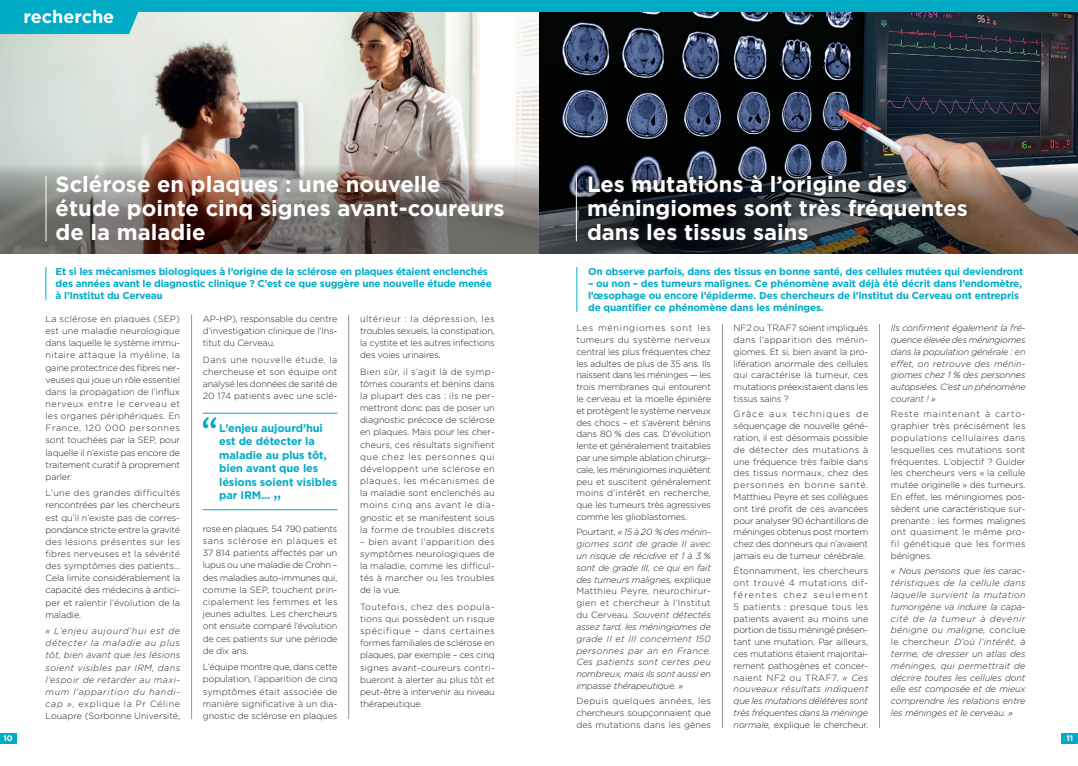
<style>
.page{position:relative;width:1078px;height:766px;background:#fff}
.page>*{position:absolute;margin:0;border:0;box-sizing:border-box;transform-origin:0 0}
.t1{font:700 22px/24px "Gotham";color:#fff}
.t2{font:700 18px "Gotham";color:#fff}
.Gotham-lg-txt{font:700 11px/13.3px "Gotham";letter-spacing:-.01em;color:#00abc6}
.t3{font:700 10px/12px "Gotham";letter-spacing:-.015em;color:#00abc6}
.Gotham-lg-txt-2{font:300 9px/11.8px "Gotham";letter-spacing:-.015em;color:#231f20;text-align:justify}
.Gotham-lg-txt-3{font:italic 300 9px/11.8px "Gotham";letter-spacing:-.015em;color:#231f20;text-align:justify}
.t4{font:700 8px "Gotham";color:#fff}
.s1{font-style:normal}
.s2{font-style:italic}
</style>
<div class="page">
<img style="left:539px;top:11px;width:538px;height:50px">
<svg style="left:0;top:11px;width:539px;height:50px;background:#d1d2cb"></svg>
<img style="left:0;top:61px;width:539px;height:193px">
<img style="left:539px;top:61px;width:538px;height:193px">
<hr style="left:576px;top:267px;width:1px;height:44px;background:#00abc6">
<hr style="left:722px;top:324px;width:1px;height:404px;background:#939598">
<hr style="left:879px;top:324px;width:1px;height:404px;background:#939598">
<hr style="left:45px;top:267px;width:1px;height:32px;background:#00abc6">
<hr style="left:45px;top:176px;width:1px;height:65px;background:#fff">
<hr style="left:191px;top:314px;width:1px;height:404px;background:#939598">
<hr style="left:348px;top:314px;width:1px;height:404px;background:#939598">
<svg style="left:203px;top:417px;width:13px;height:11px"></svg>
<svg style="left:274px;top:495px;width:6px;height:5px"></svg>
<hr style="left:203px;top:413px;width:134px;height:1px;background:#00abc6">
<hr style="left:203px;top:509px;width:134px;height:1px;background:#00abc6">
<hr style="left:575px;top:174px;width:1px;height:67px;background:#fff">
<div style="left:583px;top:170px;width:388px;height:75px;background:#231f20;opacity:.75"></div>
<div style="left:0;top:0;width:143px;height:34px;background:#00abc6"></div>
<div style="left:62px;top:0;width:477px;height:11px;background:#00abc6"></div>
<div style="left:539px;top:0;width:538px;height:11px;background:#00abc6"></div>
<div style="left:1061px;top:732px;width:16px;height:11px;background:#00abc6"></div>
<div style="left:0;top:732px;width:16px;height:11px;background:#00abc6"></div>
<p class="t2" style="left:24px;top:5px;width:92px">recherche</p>
<p class="t1" style="left:56px;top:172px;width:450px">Sclérose en plaques : une nouvelle étude pointe cinq signes avant-coureurs de la maladie</p>
<p class="t3" style="left:56px;top:265px;width:438px">Et si les mécanismes biologiques à l’origine de la sclérose en plaques étaient enclenchés des années avant le diagnostic clinique ? C’est ce que suggère une nouvelle étude menée à l’Institut du Cerveau</p>
<p class="Gotham-lg-txt-2" style="left:45px;top:312px;width:136px;line-height:12.1px">La sclérose en plaques (SEP) est une maladie neurologique dans laquelle le système immu&shy;nitaire attaque la myéline, la gaine protectrice des fibres ner&shy;veuses qui joue un rôle essentiel dans la propagation de l’influx nerveux entre le cerveau et les organes périphériques. En France, 120 000 personnes sont touchées par la SEP, pour laquelle il n’existe pas encore de traitement curatif à proprement parler.</p>
<p class="Gotham-lg-txt-2" style="left:45px;top:486px;width:136px;line-height:12.1px">L’une des grandes difficultés rencontrées par les chercheurs est qu’il n’existe pas de corres&shy;pondance stricte entre la gravité des lésions présentes sur les fibres nerveuses et la sévérité des symptômes des patients… Cela limite considérablement la capacité des médecins à antici&shy;per et ralentir l’évolution de la maladie.</p>
<p class="Gotham-lg-txt-3" style="left:45px;top:624px;width:136px;line-height:12.1px">« L’enjeu aujourd’hui est de détecter la maladie au plus tôt, bien avant que les lésions soient visibles par IRM, dans l’espoir de retarder au maxi&shy;mum l’apparition du handi&shy;cap »<span class="s1">, explique la Pr Céline Louapre (Sorbonne Université,</span></p>
<p class="Gotham-lg-txt-2" style="left:203px;top:312px;width:136px;line-height:12.2px">AP-HP), responsable du centre d’investigation clinique de l’Ins&shy;titut du Cerveau.</p>
<p class="Gotham-lg-txt-2" style="left:203px;top:353px;width:136px;line-height:12.2px">Dans une nouvelle étude, la chercheuse et son équipe ont analysé les données de santé de 20 174 patients avec une sclé-</p>
<p class="Gotham-lg-txt" style="left:219px;top:421px;width:120px">L’enjeu aujourd’hui est de détecter la maladie au plus tôt, bien avant que les lésions soient visibles par IRM…</p>
<p class="Gotham-lg-txt-2" style="left:203px;top:522px;width:136px;line-height:12.2px">rose en plaques, 54 790 patients sans sclérose en plaques et 37 814 patients affectés par un lupus ou une maladie de Crohn – des maladies auto-immunes qui, comme la SEP, touchent prin&shy;cipalement les femmes et les jeunes adultes. Les chercheurs ont ensuite comparé l’évolution de ces patients sur une période de dix ans.</p>
<p class="Gotham-lg-txt-2" style="left:203px;top:660px;width:136px;line-height:12.2px">L’équipe montre que, dans cette population, l’apparition de cinq symptômes était associée de manière significative à un dia&shy;gnostic de sclérose en plaques</p>
<p class="Gotham-lg-txt-2" style="left:360px;top:312px;width:136px;line-height:12.1px">ultérieur : la dépression, les troubles sexuels, la constipation, la cystite et les autres infections des voies urinaires.</p>
<p class="Gotham-lg-txt-2" style="left:360px;top:365px;width:136px;line-height:12.1px">Bien sûr, il s’agit là de symp&shy;tômes courants et bénins dans la plupart des cas : ils ne per&shy;mettront donc pas de poser un diagnostic précoce de sclérose en plaques. Mais pour les cher&shy;cheurs, ces résultats signifient que chez les personnes qui développent une sclérose en plaques, les mécanismes de la maladie sont enclenchés au moins cinq ans avant le dia&shy;gnostic et se manifestent sous la forme de troubles discrets</p>
<p class="Gotham-lg-txt-2" style="left:360px;top:535px;width:136px;line-height:12.1px">– bien avant l’apparition des symptômes neurologiques de la maladie, comme les difficul&shy;tés à marcher ou les troubles de la vue.</p>
<p class="Gotham-lg-txt-2" style="left:360px;top:600px;width:136px;line-height:12.1px">Toutefois, chez des popula&shy;tions qui possèdent un risque spécifique – dans certaines formes familiales de sclérose en plaques, par exemple – ces cinq signes avant-coureurs contri&shy;bueront à alerter au plus tôt et peut-être à intervenir au niveau thérapeutique.</p>
<p class="t1" style="left:587px;top:172px;width:382px">Les mutations à l’origine des méningiomes sont très fréquentes dans les tissus sains</p>
<p class="t3" style="left:588px;top:265px;width:436px">On observe parfois, dans des tissus en bonne santé, des cellules mutées qui deviendront</p>
<p class="t3" style="left:588px;top:277px;width:435px">– ou non – des tumeurs malignes. Ce phénomène avait déjà été décrit dans l’endomètre, l’œsophage ou encore l’épiderme. Des chercheurs de l’Institut du Cerveau ont entrepris de quantifier ce phénomène dans les méninges.</p>
<p class="Gotham-lg-txt-2" style="left:576px;top:321px;width:136px">Les méningiomes sont les tumeurs du système nerveux central les plus fréquentes chez les adultes de plus de 35 ans. Ils naissent dans les méninges — les trois membranes qui entourent le cerveau et la moelle épinière et protègent le système nerveux des chocs – et s’avèrent bénins dans 80 % des cas. D’évolution lente et généralement traitables par une simple ablation chirurgi&shy;cale, les méningiomes inquiètent peu et suscitent généralement moins d’intérêt en recherche, que les tumeurs très agressives comme les glioblastomes.</p>
<p class="Gotham-lg-txt-3" style="left:576px;top:526px;width:136px"><span class="s1">Pourtant,</span> « 15 à 20 % des ménin&shy;giomes sont de grade II avec un risque de récidive et 1 à 3 % sont de grade III, ce qui en fait des tumeurs malignes, <span class="s1">explique Matthieu Peyre, neurochirur&shy;gien et chercheur à l’Institut du Cerveau.</span> Souvent détectés assez tard, les méningiomes de grade II et III concernent 150 personnes par an en France.<br>Ces patients sont certes peu nombreux, mais ils sont aussi en impasse thérapeutique. »</p>
<p class="Gotham-lg-txt-2" style="left:576px;top:694px;width:136px">Depuis quelques années, les chercheurs soupçonnaient que des mutations dans les gènes</p>
<p class="Gotham-lg-txt-2" style="left:733px;top:321px;width:136px">NF2 ou TRAF7 soient impliqués dans l’apparition des ménin&shy;giomes. Et si, bien avant la pro&shy;lifération anormale des cellules qui caractérise la tumeur, ces mutations préexistaient dans les tissus sains ?</p>
<p class="Gotham-lg-txt-2" style="left:733px;top:408px;width:136px">Grâce aux techniques de séquençage de nouvelle géné&shy;ration, il est désormais possible de détecter des mutations à une fréquence très faible dans des tissus normaux, chez des personnes en bonne santé.<br>Matthieu Peyre et ses collègues ont tiré profit de ces avancées pour analyser 90 échantillons de méninges obtenus post mortem chez des donneurs qui n’avaient jamais eu de tumeur cérébrale.</p>
<p class="Gotham-lg-txt-2" style="left:733px;top:565px;width:136px">Étonnamment, les chercheurs ont trouvé 4 mutations dif&shy;férentes chez seulement 5 patients : presque tous les patients avaient au moins une portion de tissu méningé présen&shy;tant une mutation. Par ailleurs, ces mutations étaient majoritai&shy;rement pathogènes et concer&shy;naient NF2 ou TRAF7. <span class="s2">« Ces nouveaux résultats indiquent que les mutations délétères sont très fréquentes dans la méninge normale,</span> explique le chercheur.</p>
<p class="Gotham-lg-txt-3" style="left:890px;top:321px;width:136px">Ils confirment également la fré&shy;quence élevée des méningiomes dans la population générale : en effet, on retrouve des ménin&shy;giomes chez 1 % des personnes autopsiées. C’est un phénomène courant ! »</p>
<p class="Gotham-lg-txt-2" style="left:890px;top:408px;width:136px">Reste maintenant à carto&shy;graphier très précisément les populations cellulaires dans lesquelles ces mutations sont fréquentes. L’objectif ? Guider les chercheurs vers « la cellule mutée originelle » des tumeurs.<br>En effet, les méningiomes pos&shy;sèdent une caractéristique sur&shy;prenante : les formes malignes ont quasiment le même pro&shy;fil génétique que les formes bénignes.</p>
<p class="Gotham-lg-txt-3" style="left:890px;top:565px;width:136px">« Nous pensons que les carac&shy;téristiques de la cellule dans laquelle survient la mutation tumorigène va induire la capa&shy;cité de la tumeur à devenir bénigne ou maligne, <span class="s1">conclue le chercheur.</span> D’où l’intérêt, à terme, de dresser un atlas des méninges, qui permettrait de décrire toutes les cellules dont elle est composée et de mieux comprendre les relations entre les méninges et le cerveau. »</p>
<p class="t4" style="left:3px;top:732px;width:11px">10</p>
<p class="t4" style="left:1066px;top:732px;width:8px">11</p>
</div>
